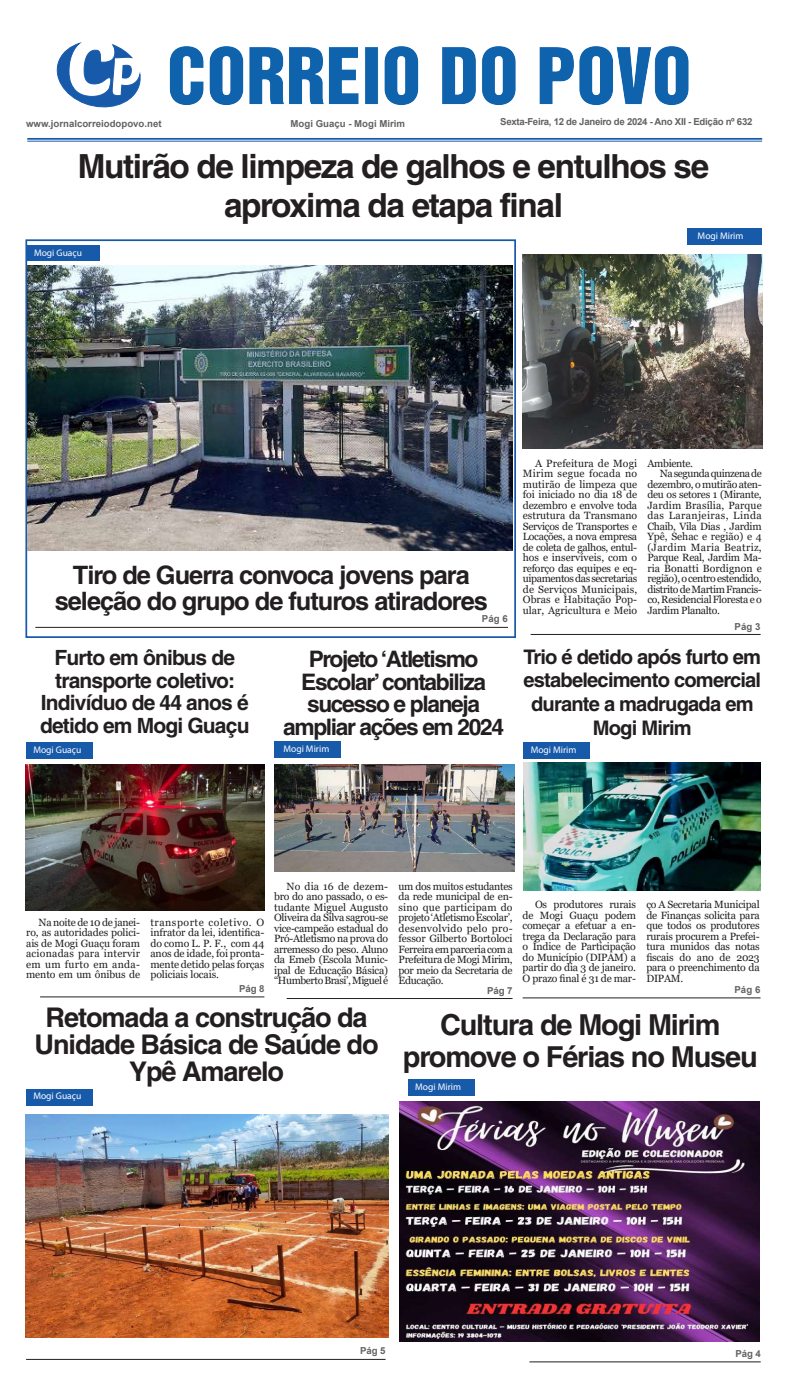
<style>
.page{position:relative;width:787px;height:1389px;background:#fff}
.page>*{position:absolute;margin:0;border:0;box-sizing:border-box;transform-origin:0 0}
.t1{font:700 33.25px/38.5px "Helvetica";letter-spacing:-.04em;color:#231f20;text-align:center}
.t2{font:700 28.88px/32.4px "Helvetica";letter-spacing:-.04em;color:#231f20;text-align:center}
.t3{font:700 27.12px/27.1px "Helvetica";letter-spacing:-.04em;color:#231f20;text-align:center}
.t4{font:700 25.38px/25.4px "Helvetica";letter-spacing:-.04em;color:#231f20;text-align:center}
.t5{font:700 22.75px/22.8px "Helvetica";letter-spacing:-.06em;color:#231f20;text-align:center}
.t6{font:700 21px/22.8px "Helvetica";letter-spacing:-.04em;color:#231f20;text-align:center}
.t7{font:700 20.12px/23.6px "Helvetica";letter-spacing:-.04em;color:#231f20;text-align:center}
.t8{font:10.5px/10.5px "Georgia";letter-spacing:-.02em;color:#231f20;text-align:justify}
.t9{font:10.5px "Georgia";letter-spacing:.01em;color:#231f20}
.t10{font:10.5px "Georgia";letter-spacing:.035em;color:#231f20}
.t11{font:10.5px "Georgia";letter-spacing:.025em;color:#231f20}
.t12{font:10.5px "Georgia";letter-spacing:.005em;color:#231f20}
.t13{font:10.5px "Georgia";letter-spacing:-.04em;color:#231f20}
.t14{font:700 9.62px "Arial";color:#636366}
.t15{font:9.62px "Myriad Pro";color:#fff}
.t16{font:700 9.62px "Arial";letter-spacing:-.03em;color:#636366}
.t17{font:9.54px "Myriad Pro";color:#fff}
</style>
<div class="page">
<div style="left:25px;top:239px;width:491px;height:399px;border:2px solid #185aaa"></div>
<hr style="left:27px;top:138px;width:734px;height:2px;background:#185aaa">
<hr style="left:27px;top:141px;width:734px;height:1px;background:#185aaa">
<svg style="left:56px;top:42px;width:84px;height:66px"></svg>
<hr style="left:529px;top:1361px;width:231px;height:1px;background:#231f20">
<hr style="left:26px;top:1359px;width:359px;height:1px;background:#231f20">
<hr style="left:40px;top:996px;width:224px;height:1px;background:#231f20">
<hr style="left:530px;top:634px;width:230px;height:1px;background:#231f20">
<hr style="left:522px;top:997px;width:238px;height:1px;background:#231f20">
<hr style="left:35px;top:627px;width:472px;height:1px;background:#231f20">
<div style="left:26px;top:245px;width:73px;height:16px;background:#185aaa"></div>
<div style="left:523px;top:742px;width:67px;height:16px;background:#185aaa"></div>
<div style="left:687px;top:228px;width:74px;height:17px;background:#185aaa"></div>
<img style="left:169px;top:46px;width:520px;height:59px">
<hr style="left:286px;top:998px;width:226px;height:1px;background:#231f20">
<div style="left:274px;top:742px;width:67px;height:16px;background:#185aaa"></div>
<div style="left:408px;top:1080px;width:66px;height:16px;background:#185aaa"></div>
<div style="left:26px;top:742px;width:67px;height:16px;background:#185aaa"></div>
<div style="left:26px;top:1089px;width:67px;height:16px;background:#185aaa"></div>
<img style="left:399px;top:1101px;width:360px;height:241px">
<img style="left:522px;top:254px;width:239px;height:195px">
<img style="left:27px;top:266px;width:485px;height:285px">
<img style="left:26px;top:1114px;width:362px;height:223px">
<img style="left:274px;top:764px;width:240px;height:108px">
<img style="left:523px;top:762px;width:237px;height:128px">
<img style="left:26px;top:764px;width:238px;height:147px">
<p class="t14" style="left:26px;top:117px;width:137px">www.jornalcorreiodopovo.net</p>
<p class="t16" style="left:500px;top:115px;width:253px">Sexta-Feira, 12 de Janeiro de 2024 - Ano XII - Edição nº 632</p>
<h1 class="t1" style="left:78px;top:147px;width:632px">Mutirão de limpeza de galhos e entulhos se aproxima da etapa final</h1>
<p class="t14" style="left:290px;top:117px;width:116px">Mogi Guaçu - Mogi Mirim</p>
<p class="t17" style="left:34px;top:247px;width:49px">Mogi Guaçu</p>
<p class="t15" style="left:697px;top:230px;width:47px">Mogi Mirim</p>
<h3 class="t4" style="left:55px;top:562px;width:434px">Tiro de Guerra convoca jovens para seleção do grupo de futuros atiradores</h3>
<p class="t14" style="left:481px;top:612px;width:28px">Pág 6</p>
<h3 class="t6" style="left:40px;top:646px;width:211px">Furto em ônibus de transporte coletivo:<br>Indivíduo de 44 anos é detido em Mogi Guaçu</h3>
<p class="t15" style="left:33px;top:743px;width:49px">Mogi Guaçu</p>
<h3 class="t5" style="left:283px;top:647px;width:222px">Projeto ‘Atletismo<br>Escolar’ contabiliza sucesso e planeja ampliar ações em 2024</h3>
<p class="t15" style="left:283px;top:743px;width:47px">Mogi Mirim</p>
<p class="t8" style="left:522px;top:458px;width:116px;text-indent:12px">A Prefeitura de Mogi Mirim segue focada no mutirão de limpeza que foi iniciado no dia 18 de dezembro e envolve toda estrutura da Transmano Serviços de Transportes e Locações, a nova empresa de coleta de galhos, entul&shy;hos e inservíveis, com o reforço das equipes e eq&shy;uipamentos das secretarias de Serviços Municipais, Obras e Habitação Pop&shy;ular, Agricultura e Meio</p>
<p class="t8" style="left:647px;top:458px;width:47px">Ambiente.</p>
<p class="t13" style="left:659px;top:467px;width:103px">Na segunda quinzena de</p>
<p class="t8" style="left:647px;top:479px;width:116px">dezembro, o mutirão aten-</p>
<p class="t8" style="left:647px;top:489px;width:116px">deu os setores 1 (Mirante,</p>
<p class="t9" style="left:647px;top:499px;width:116px">Jardim Brasília, Parque</p>
<p class="t10" style="left:647px;top:509px;width:116px">das Laranjeiras, Linda</p>
<p class="t8" style="left:647px;top:521px;width:116px">Chaib, Vila Dias , Jardim</p>
<p class="t8" style="left:647px;top:531px;width:116px">Ypê, Sehac e região) e 4</p>
<p class="t11" style="left:647px;top:541px;width:116px">(Jardim Maria Beatriz,</p>
<p class="t8" style="left:647px;top:552px;width:116px">Parque Real, Jardim Ma-</p>
<p class="t12" style="left:647px;top:562px;width:116px">ria Bonatti Bordignon e</p>
<p class="t8" style="left:647px;top:573px;width:116px">região), o centro estendido,</p>
<p class="t8" style="left:647px;top:584px;width:116px">distrito de Martim Francis-</p>
<p class="t8" style="left:647px;top:594px;width:116px">co, Residencial Floresta e o</p>
<p class="t8" style="left:647px;top:605px;width:74px">Jardim Planalto.</p>
<p class="t14" style="left:734px;top:619px;width:28px">Pág 3</p>
<h3 class="t7" style="left:523px;top:645px;width:239px">Trio é detido após furto em estabelecimento comercial durante a madrugada em<br>Mogi Mirim</h3>
<p class="t15" style="left:530px;top:743px;width:47px">Mogi Mirim</p>
<p class="t8" style="left:26px;top:917px;width:115px;text-indent:12px">Na noite de 10 de janei&shy;ro, as autoridades polici&shy;ais de Mogi Guaçu foram acionadas para intervir em um furto em anda&shy;mento em um ônibus de</p>
<p class="t8" style="left:150px;top:917px;width:115px">transporte coletivo. O infrator da lei, identifica&shy;do como L. P. F., com 44 anos de idade, foi pronta&shy;mente detido pelas forças policiais locais.</p>
<p class="t14" style="left:239px;top:982px;width:27px">Pág 8</p>
<p class="t8" style="left:274px;top:881px;width:116px;text-indent:12px">No dia 16 de dezem&shy;bro do ano passado, o es&shy;tudante Miguel Augusto Oliveira da Silva sagrou-se vice-campeão estadual do Pró-Atletismo na prova do arremesso do peso. Aluno da Emeb (Escola Munic&shy;ipal de Educação Básica) “Humberto Brasi’, Miguel é</p>
<p class="t8" style="left:398px;top:881px;width:116px">um dos muitos estudantes da rede municipal de en&shy;sino que participam do projeto ‘Atletismo Escolar’, desenvolvido pelo pro&shy;fessor Gilberto Bortoloci Ferreira em parceria com a Prefeitura de Mogi Mirim, por meio da Secretaria de Educação.</p>
<p class="t14" style="left:487px;top:983px;width:27px">Pág 7</p>
<p class="t8" style="left:522px;top:900px;width:115px;text-indent:12px">Os produtores rurais de Mogi Guaçu podem começar a efetuar a en&shy;trega da Declaração para o Índice de Participação do Município (DIPAM) a partir do dia 3 de janeiro.<br>O prazo final é 31 de mar-</p>
<p class="t8" style="left:646px;top:900px;width:115px">ço A Secretaria Municipal de Finanças solicita para que todos os produtores rurais procurem a Prefei&shy;tura munidos das notas fiscais do ano de 2023 para o preenchimento da DIPAM.</p>
<p class="t14" style="left:734px;top:983px;width:28px">Pág 6</p>
<h3 class="t3" style="left:35px;top:1003px;width:345px">Retomada a construção da<br>Unidade Básica de Saúde do<br>Ypê Amarelo</h3>
<p class="t15" style="left:33px;top:1090px;width:49px">Mogi Guaçu</p>
<h2 class="t2" style="left:402px;top:1008px;width:356px">Cultura de Mogi Mirim promove o Férias no Museu</h2>
<p class="t15" style="left:415px;top:1081px;width:47px">Mogi Mirim</p>
<p class="t14" style="left:360px;top:1344px;width:27px">Pág 5</p>
<p class="t14" style="left:735px;top:1347px;width:27px">Pág 4</p>
</div>
